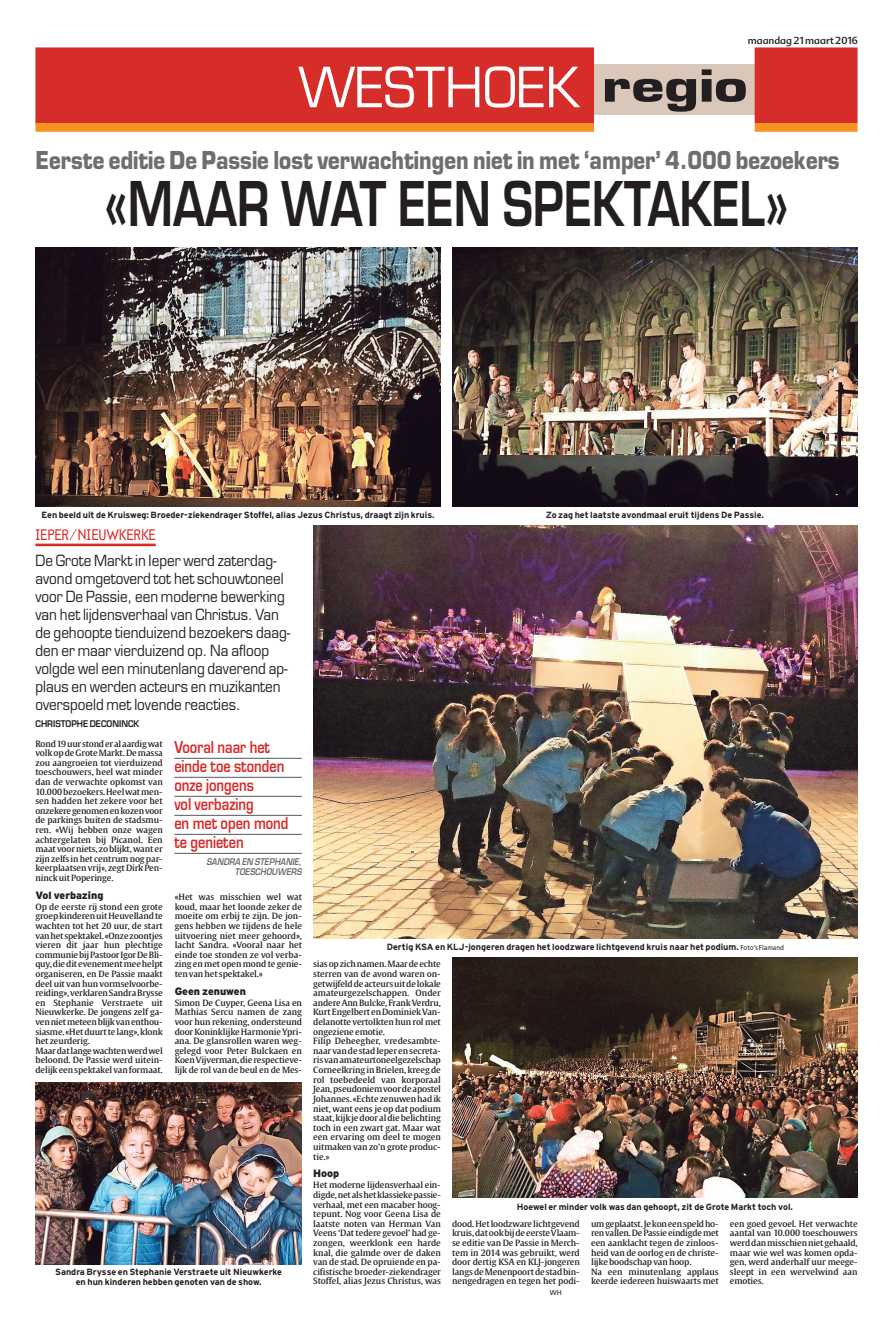
<style>
.page{position:relative;width:893px;height:1333px;background:#fff}
.page>*{position:absolute;margin:0;border:0;box-sizing:border-box;transform-origin:0 0}
.t1{font:600 60px "Eurostile";color:#231f20;scale:.75 1}
.t2{font:54px "Eurostile";color:#fff;scale:.94 1}
.t3{font:700 24px "Eurostile";color:#6d6e71;scale:.85 1}
.t4{font:600 16px/19px "Eurostile";color:#d62c2a;scale:.8 1}
.t5{font:15px/18px "Eurostile";color:#231f20;scale:.9 1}
.t6{font:15px "Arbitrary";color:#d62c2a;scale:.95 1}
.t7{font:900 10.6px "Interstate";color:#231f20}
.t8{font:10px "Advert";color:#231f20}
.t9{font:700 9px/9.6px "Interstate";color:#231f20;text-align:center}
.t10{font:italic 600 9px/9.6px "Eurostile";letter-spacing:.005em;color:#6d6e71;text-align:right;scale:.85 1}
.t11{font:600 9px "Eurostile";color:#231f20;scale:.9 1}
.t12{font:8.6px/9.6px "HLN Gulliver";color:#231f20;text-align:justify}
.t13{font:7px "Frutiger";color:#231f20}
.s1{font-family:"Frutiger";font-weight:400;font-size:7px}
</style>
<div class="page">
<svg style="left:35px;top:47px;width:822px;height:76px;background:#d9423f"></svg>
<svg style="left:35px;top:123px;width:822px;height:9px"></svg>
<svg style="left:605px;top:69px;width:141px;height:43px;background:#93867e"></svg>
<hr style="left:35px;top:543px;width:121px;height:3px;background:#d62c2a">
<img style="left:313px;top:525px;width:544px;height:413px">
<img style="left:35px;top:247px;width:406px;height:259px">
<img style="left:452px;top:247px;width:405px;height:259px">
<img style="left:35px;top:1082px;width:267px;height:182px">
<img style="left:452px;top:957px;width:405px;height:240px">
<hr style="left:174px;top:758px;width:128px;height:1px;background:#57585a">
<hr style="left:174px;top:777px;width:128px;height:1px;background:#57585a">
<hr style="left:174px;top:796px;width:128px;height:1px;background:#57585a">
<hr style="left:174px;top:815px;width:128px;height:1px;background:#57585a">
<hr style="left:174px;top:834px;width:128px;height:1px;background:#57585a">
<hr style="left:174px;top:853px;width:128px;height:1px;background:#57585a">
<h2 class="t2" style="left:298px;top:57px;width:301px">WESTHOEK</h2>
<p class="t8" style="left:748px;top:36px;width:112px">maandag21maart 2016</p>
<h3 class="t3" style="left:35px;top:151px;width:948px">Eerste editie De Passie lost verwachtingen niet in met ‘amper’ 4.000 bezoekers</h3>
<h1 class="t1" style="left:104px;top:170px;width:914px">«MAAR WAT EEN SPEKTAKEL»</h1>
<p class="t9" style="left:42px;top:510px;width:394px">Een beeld uit de Kruisweg: Broeder-ziekendrager Stoffel, alias Jezus Christus, draagt zijn kruis.</p>
<p class="t9" style="left:546px;top:510px;width:220px">Zo zag het laatste avondmaal eruit tijdens De Passie.</p>
<h3 class="t6" style="left:35px;top:526px;width:128px">IEPER/NIEUWKERKE</h3>
<p class="t5" style="left:35px;top:551px;width:285px">De Grote Markt in Ieper werd zaterdag&shy;avond omgetoverd tot het schouwtoneel voor De Passie, een moderne bewerking van het lijdensverhaal van Christus. Van de gehoopte tienduizend bezoekers daag&shy;den er maar vierduizend op. Na afloop volgde wel een minutenlang daverend ap&shy;plaus en werden acteurs en muzikanten overspoeld met lovende reacties.</p>
<p class="t11" style="left:35px;top:718px;width:117px">CHRISTOPHE DECONINCK</p>
<p class="t12" style="left:35px;top:738px;width:129px">Rond19uur stond er al aardigwat volk op deGroteMarkt. Demassa zou aangroeien tot vierduizend toeschouwers, heel wat minder dan de verwachte opkomst van 10.000bezoekers.Heelwatmen&shy;sen hadden het zekere voor het onzekeregenomen enkozenvoor de parkings buiten de stadsmu&shy;ren. «Wij hebben onze wagen achtergelaten bij Picanol. Een maat voor niets, zo blijkt,want er zijn zelfs in het centrum nog par&shy;keerplaatsen vrij», zegt Dirk Pen&shy;ninck uit Poperinge.</p>
<p class="t7" style="left:35px;top:888px;width:70px">Vol verbazing</p>
<p class="t12" style="left:35px;top:902px;width:129px;text-align:left">Op de eerste rij stond een grote groep kinderen uit Heuvellandte wachten tot het 20 uur, de start vanhet spektakel. «Onzezoontjes vieren dit jaar hun plechtige communie bijPastoor IgorDeBli&shy;quy,die ditevenementmeehelpt organiseren, en De Passie maakt deel uit van hun vormselvoorbe&shy;reiding»,verklaren SandraBrysse en Stephanie Verstraete uit<br>Nieuwkerke. De jongens zelf ga&shy;vennietmeteenblijkvan enthou&shy;siasme. «Hetduurttelang», klonk het zeurderig.<br>Maardat langewachtenwerdwel beloond. De Passie werd uitein&shy;delijk een spektakelvanformaat.</p>
<p class="t12" style="left:175px;top:893px;width:129px">«Het was misschien wel wat koud, maar het loonde zeker de moeite om erbij te zijn. De jon&shy;gens hebben we tijdens de hele uitvoering niet meer gehoord», lacht Sandra. «Vooral naar het einde toe stonden ze vol verba&shy;zing en met open mond te genie&shy;tenvan het spektakel.»</p>
<h3 class="t4" style="left:174px;top:738px;width:144px">Vooral naar het einde toe stonden onze jongens<br>vol verbazing<br>en met open mond te genieten</h3>
<p class="t10" style="left:206px;top:857px;width:114px">SANDRA EN STEPHANIE,<br>TOESCHOUWERS</p>
<p class="t7" style="left:175px;top:984px;width:73px">Geen zenuwen</p>
<p class="t12" style="left:175px;top:998px;width:129px">Simon De Cuyper, Geena Lisa en Mathias Sercu namen de zang voor hun rekening, ondersteund doorKoninklijke HarmonieYpri&shy;ana. De glansrollen waren weg&shy;gelegd voor Peter Bulckaen en KoenVijverman, dierespectieve&shy;lijk de rol van de beul en de Mes-</p>
<p class="t9" style="left:55px;top:1267px;width:228px">Sandra Brysse en Stephanie Verstraete uit Nieuwkerke en hun kinderen hebben genoten van de show.</p>
<p class="t9" style="left:387px;top:941px;width:399px">Dertig KSA en KLJ-jongeren dragen het loodzware lichtgevend kruis naar het podium. <span class="s1">Foto’s Flamand</span></p>
<p class="t12" style="left:313px;top:959px;width:129px;text-align:left">sias opzichnamen.Maarde echte sterren van de avond waren on&shy;getwijfeld de acteursuit de lokale amateurgezelschappen. Onder andereAnnBulcke,FrankVerdru,<br>KurtEngelberten DominiekVan&shy;delanotte vertolkten hun rol met ongeziene emotie.<br>Filip Deheegher, vredesambte&shy;naarvan de stad Ieper en secreta&shy;risvan amateurtoneelgezelschap<br>Corneelkring in Brielen, kreeg de rol toebedeeld van korporaal<br>Jean,pseudoniemvoorde apostel<br>Johannes. «Echte zenuwen had ik niet, want eens je op dat podium staat, kijk je door al diebelichting toch in een zwart gat. Maar wat een ervaring om deel te mogen uitmaken van zo’n grote produc&shy;tie.»</p>
<p class="t7" style="left:313px;top:1167px;width:28px">Hoop</p>
<p class="t12" style="left:313px;top:1180px;width:129px">Het moderne lijdensverhaal ein&shy;digde,net alshetklassiekepassie&shy;verhaal, met een macaber hoog&shy;tepunt. Nog voor Geena Lisa de laatste noten van Herman Van Veens ‘Dat tedere gevoel’ had ge&shy;zongen, weerklonk een harde knal, die galmde over de daken van de stad. De opruiende en pa&shy;cifistische broeder-ziekendrager Stoffel, alias Jezus Christus, was</p>
<p class="t9" style="left:517px;top:1201px;width:278px">Hoewel er minder volk was dan gehoopt, zit de Grote Markt toch vol.</p>
<p class="t12" style="left:452px;top:1218px;width:129px">dood. Het loodzware lichtgevend kruis,dat ook bijde eersteVlaam&shy;se editie van De Passie in Merch&shy;tem in 2014 was gebruikt, werd door dertig KSA en KLJ-jongeren langs deMenenpoort destad bin&shy;nengedragen en tegen het podi-</p>
<p class="t12" style="left:591px;top:1218px;width:129px;text-align:left">umgeplaatst. Jekon een speldho&shy;renvallen.DePassie eindigdemet een aanklacht tegen de zinloos&shy;heid van de oorlog en de christe&shy;lijke boodschapvan hoop.<br>Na een minutenlang applaus keerde iedereen huiswaarts met</p>
<p class="t12" style="left:730px;top:1218px;width:129px">een goed gevoel. Het verwachte aantal van 10.000 toeschouwers werddanmisschiennietgehaald, maar wie wel was komen opda&shy;gen, werd anderhalf uur meege&shy;sleept in een wervelwind aan emoties.</p>
<p class="t13" style="left:550px;top:1288px;width:14px">WH</p>
</div>
